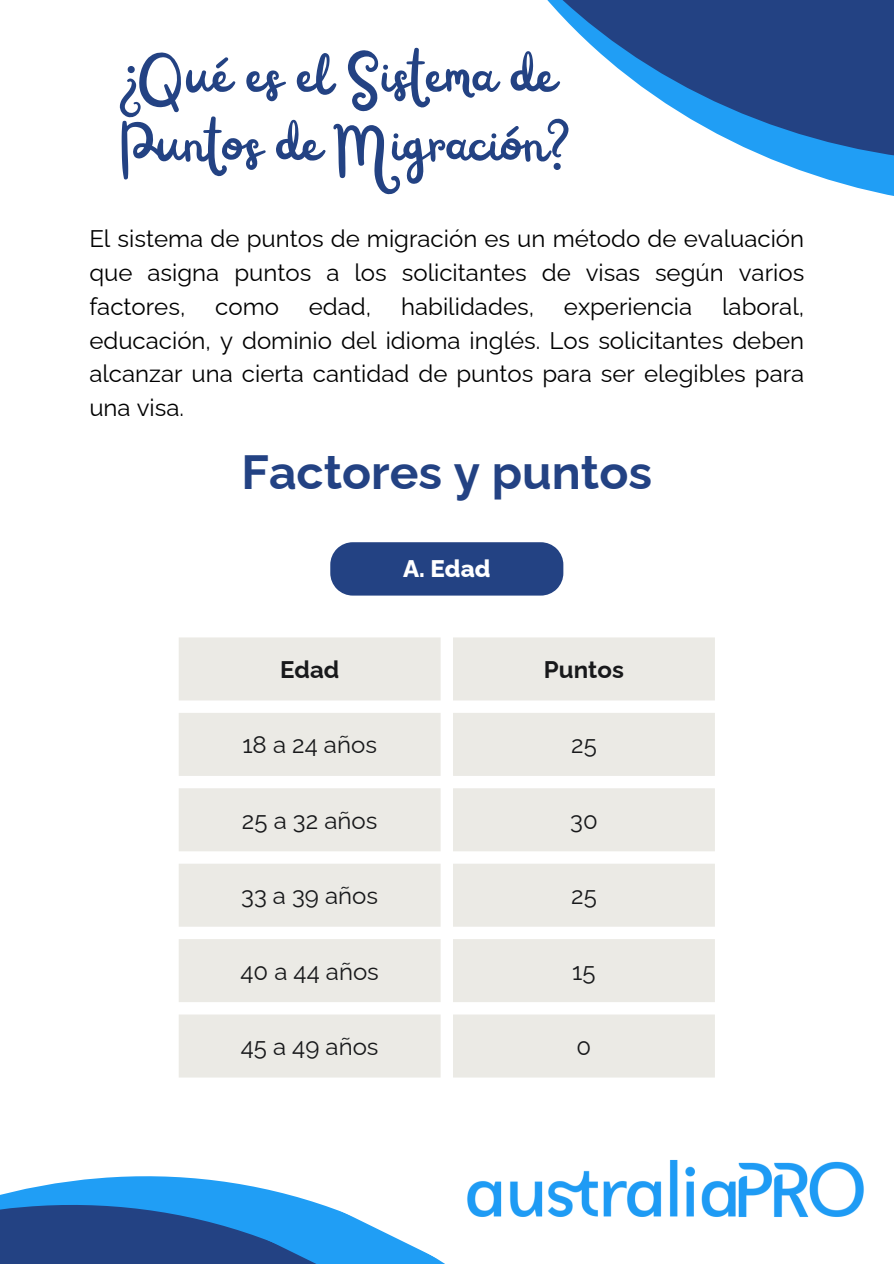
<style>
.page{position:relative;width:894px;height:1264px;background:#fff}
.page>*{position:absolute;margin:0;border:0;box-sizing:border-box;transform-origin:0 0}
.t1{font:63px/68.7px "Railey";color:#234283}
.t2{font:700 48px "Raleway";color:#234283}
.t3{font:24px/33.8px "Raleway";color:#000;text-align:justify}
.t4{font:24px "Raleway";color:#18191b}
.t5{font:700 24px "Raleway";color:#18191b}
.t6{font:800 24px "Raleway";color:#fff}
</style>
<div class="page">
<svg style="left:547px;top:0;width:346px;height:196px"></svg>
<svg style="left:0;top:1176px;width:444px;height:87px"></svg>
<img style="left:453px;top:969px;width:411px;height:248px">
<div style="left:330px;top:542px;width:233px;height:53px;background:#234283"></div>
<svg style="left:179px;top:637px;width:535px;height:440px;fill:#ebeae5"></svg>
<p class="t1" style="left:118px;top:50px;width:454px">Qué es el Sistema de<br>Puntos de Migración?</p>
<p class="t1" style="left:144px;top:118px;width:29px;rotate:-180deg">?</p>
<p class="t3" style="left:89px;top:222px;width:716px">El sistema de puntos de migración es un método de evaluación que asigna puntos a los solicitantes de visas según varios factores, como edad, habilidades, experiencia laboral, educación, y dominio del idioma inglés. Los solicitantes deben alcanzar una cierta cantidad de puntos para ser elegibles para una visa.</p>
<p class="t2" style="left:241px;top:443px;width:412px">Factores y puntos</p>
<p class="t6" style="left:403px;top:555px;width:89px">A. Edad</p>
<h1 class="t5" style="left:280px;top:655px;width:61px">Edad</h1>
<p class="t5" style="left:544px;top:655px;width:81px">Puntos</p>
<h2 class="t4" style="left:242px;top:730px;width:136px">18 a 24 años</h2>
<h3 class="t4" style="left:571px;top:730px;width:27px">25</h3>
<p class="t4" style="left:242px;top:806px;width:137px">25 a 32 años</p>
<p class="t4" style="left:570px;top:806px;width:29px">30</p>
<p class="t4" style="left:241px;top:881px;width:138px">33 a 39 años</p>
<p class="t4" style="left:571px;top:881px;width:27px">25</p>
<p class="t4" style="left:240px;top:957px;width:140px">40 a 44 años</p>
<p class="t4" style="left:572px;top:957px;width:25px">15</p>
<p class="t4" style="left:241px;top:1032px;width:139px">45 a 49 años</p>
<p class="t4" style="left:576px;top:1032px;width:16px">0</p>
</div>
